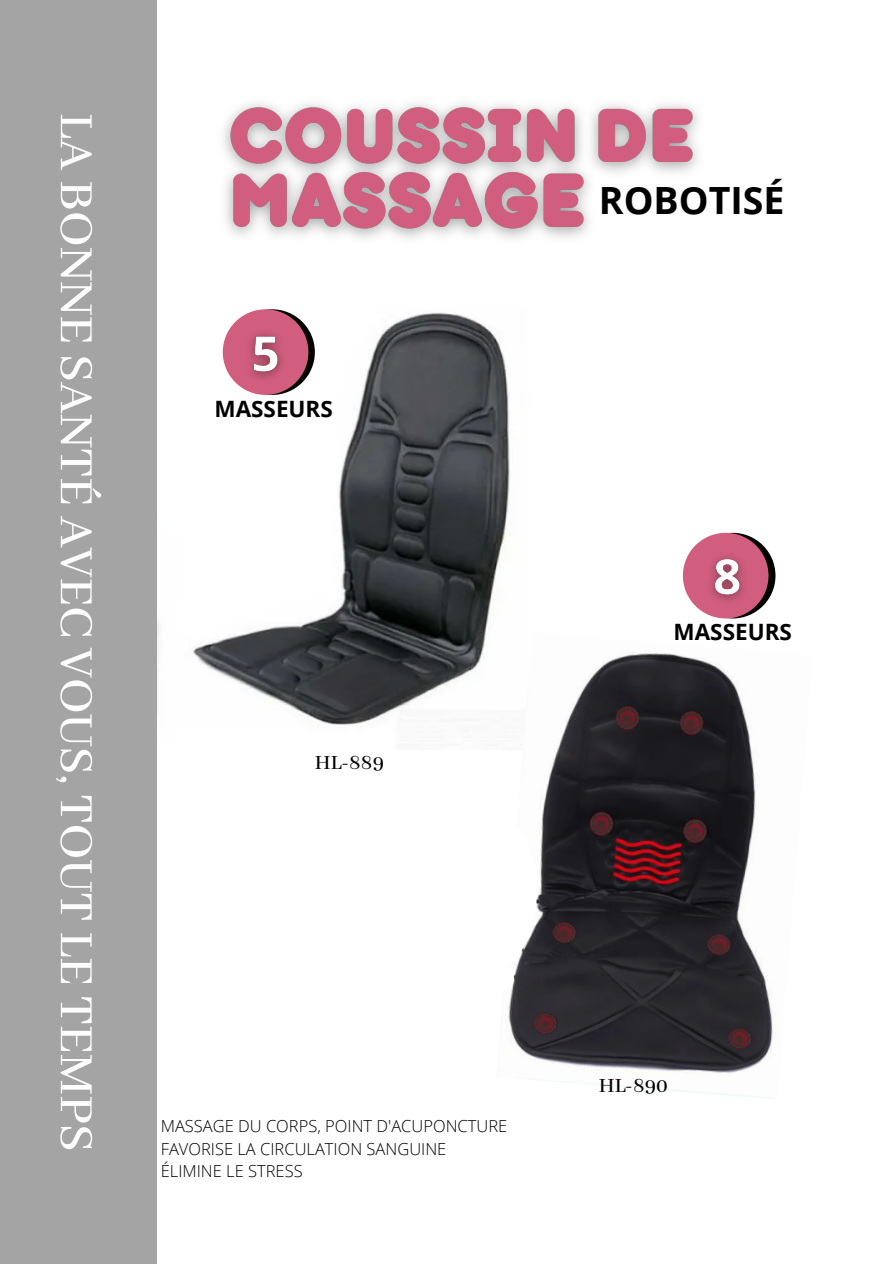
<style>
.page{position:relative;width:894px;height:1264px;background:#fff}
.page>*{position:absolute;margin:0;border:0;box-sizing:border-box;transform-origin:0 0}
.t1{font:500 52.5px "Abhaya Libre";color:#fdfdfd}
.t2{font:700 37.5px "Open Sans";color:#000}
.t3{font:700 22.5px "Open Sans";color:#000}
.t4{font:500 22.5px "Abhaya Libre";color:#000}
.t5{font:300 16.5px "Open Sans";color:#000}
</style>
<div class="page">
<img style="left:157px;top:312px;width:353px;height:429px">
<svg style="left:157px;top:312px;width:179px;height:201px"></svg>
<div style="left:0;top:0;width:157px;height:1263px;background:#a4a4a4"></div>
<svg style="left:229px;top:309px;width:86px;height:86px"></svg>
<div style="left:223px;top:309px;width:85px;height:86px;background:#d15e7e;border-radius:50%"></div>
<img style="left:496px;top:632px;width:277px;height:467px">
<svg style="left:689px;top:533px;width:86px;height:85px"></svg>
<div style="left:682px;top:533px;width:86px;height:85px;background:#d15e7e;border-radius:50%"></div>
<div style="left:414px;top:803px;width:122px;height:177px;background:#fff;border-radius:50%"></div>
<svg style="left:496px;top:950px;width:34px;height:61px"></svg>
<img style="left:236px;top:309px;width:60px;height:93px">
<img style="left:223px;top:103px;width:475px;height:70px">
<img style="left:223px;top:140px;width:397px;height:99px">
<img style="left:698px;top:532px;width:58px;height:87px">
<p class="t1" style="left:105px;top:113px;width:1040px;rotate:90deg">LA BONNE SANTÉ AVEC VOUS, TOUT LE TEMPS</p>
<p class="t3" style="left:214px;top:392px;width:120px">MASSEURS</p>
<p class="t4" style="left:315px;top:749px;width:71px">HL-889</p>
<p class="t5" style="left:161px;top:1114px;width:348px">MASSAGE DU CORPS, POINT D'ACUPONCTURE</p>
<p class="t5" style="left:161px;top:1136px;width:287px">FAVORISE LA CIRCULATION SANGUINE</p>
<p class="t5" style="left:161px;top:1159px;width:143px">ÉLIMINE LE STRESS</p>
<p class="t2" style="left:598px;top:174px;width:187px">ROBOTISÉ</p>
<p class="t3" style="left:673px;top:616px;width:120px">MASSEURS</p>
<p class="t4" style="left:598px;top:1072px;width:71px">HL-890</p>
</div>
